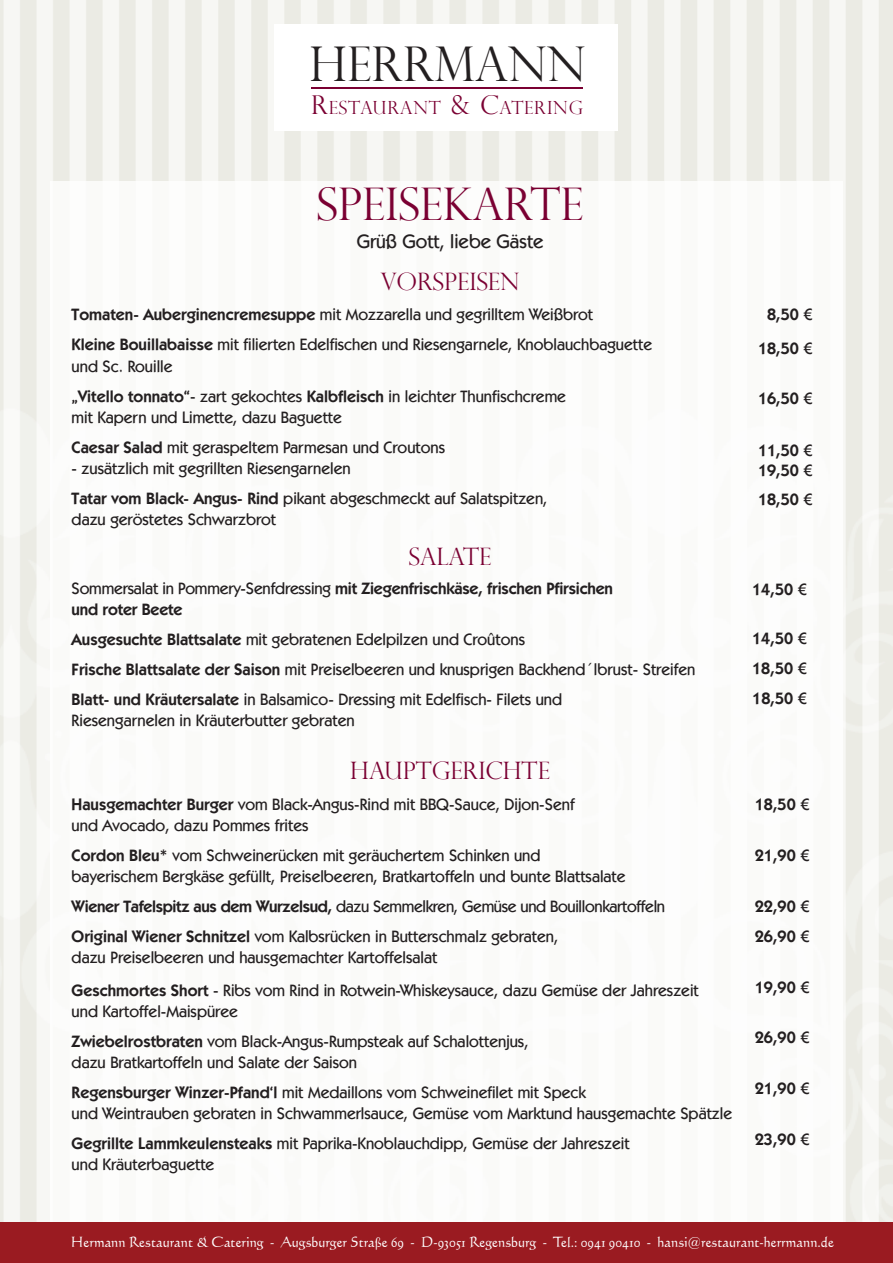
<style>
.page{position:relative;width:893px;height:1263px;background:#fff}
.page>*{position:absolute;margin:0;border:0;box-sizing:border-box;transform-origin:0 0}
.t1{font:300 47.85px "Perpetua Titling";color:#231f20}
.t2{font:300 45px "Perpetua Titling";color:#7a0032}
.t3{font:300 24px "Perpetua Titling";color:#7a0032}
.t4{font:500 19.5px "Kabel IT Cby BT";color:#231f20}
.t5{font:300 18.15px "Perpetua Titling";letter-spacing:.045em;color:#7a0032}
.t6{font:500 16.5px/30px "Kabel IT Cby BT";color:#231f20}
.t7{font:600 16.5px/30px "Kabel IT Cby BT";letter-spacing:-.01em;color:#231f20}
.t8{font:500 16.5px/30px "Kabel IT Cby BT";letter-spacing:-.02em;color:#231f20}
.t9{font:14.25px "Calligraphic 421 BT Roman B";color:#fff;scale:.94 1}
.s1{font-size:25.95px}
.s2{font-weight:600}
.s3{font-weight:500}
</style>
<div class="page">
<div style="left:0;top:0;width:893px;height:1222px;background:#f0f1ec"></div>
<img style="left:50px;top:181px;width:793px;height:1041px">
<div style="left:275px;top:24px;width:343px;height:107px;background:#fff"></div>
<hr style="left:311px;top:87px;width:272px;height:2px;background:#7a0032">
<div style="left:0;top:1222px;width:893px;height:41px;background:#9a1b21"></div>
<h1 class="t1" style="left:309px;top:35px;width:278px">HERRMANN</h1>
<p class="t5" style="left:311px;top:96px;width:273px"><span class="s1">R</span>ESTAURANT <span class="s1">&amp; C</span>ATERING</p>
<h2 class="t2" style="left:317px;top:177px;width:268px">SPEISEKARTE</h2>
<p class="t4" style="left:357px;top:230px;width:188px">Grüß Gott, liebe Gäste</p>
<h3 class="t3" style="left:380px;top:267px;width:141px">VORSPEISEN</h3>
<p class="t6" style="left:72px;top:299px;width:582px"><span class="s2">Tomaten- Auberginencremesuppe</span> mit Mozzarella und gegrilltem Weißbrot<br><span class="s2">Kleine Bouillabaisse</span> mit filierten Edelfischen und Riesengarnele, Knoblauchbaguette</p>
<p class="t6" style="left:72px;top:351px;width:496px">und Sc. Rouille<br><span class="s2">„Vitello tonnato“</span>- zart gekochtes <span class="s2">Kalbfleisch</span> in leichter Thunfischcreme</p>
<p class="t6" style="left:72px;top:402px;width:375px">mit Kapern und Limette, dazu Baguette<br><span class="s2">Caesar Salad</span> mit geraspeltem Parmesan und Croutons</p>
<p class="t6" style="left:72px;top:453px;width:477px">- zusätzlich mit gegrillten Riesengarnelen<br><span class="s2">Tatar vom Black- Angus- Rind</span> pikant abgeschmeckt auf Salatspitzen,</p>
<p class="t6" style="left:72px;top:504px;width:206px">dazu geröstetes Schwarzbrot</p>
<h3 class="t3" style="left:409px;top:542px;width:84px">SALATE</h3>
<p class="t7" style="left:72px;top:578px;width:543px;line-height:21px"><span class="s3">Sommersalat in Pommery-Senfdressing</span> mit Ziegenfrischkäse, frischen Pfirsichen und roter Beete</p>
<p class="t6" style="left:72px;top:624px;width:625px"><span class="s2">Ausgesuchte Blattsalate</span> mit gebratenen Edelpilzen und Croûtons<br><span class="s2">Frische Blattsalate der Saison</span> mit Preiselbeeren und knusprigen Backhend´lbrust- Streifen<br><span class="s2">Blatt- und Kräutersalate</span> in Balsamico- Dressing mit Edelfisch- Filets und</p>
<p class="t6" style="left:72px;top:705px;width:284px">Riesengarnelen in Kräuterbutter gebraten</p>
<h3 class="t3" style="left:350px;top:756px;width:201px">HAUPTGERICHTE</h3>
<p class="t6" style="left:72px;top:794px;width:504px;line-height:21px"><span class="s2">Hausgemachter Burger</span> vom Black-Angus-Rind mit BBQ-Sauce, Dijon-Senf und Avocado, dazu Pommes frites</p>
<p class="t6" style="left:72px;top:845px;width:555px;line-height:21px"><span class="s2">Cordon Bleu*</span> vom Schweinerücken mit geräuchertem Schinken und bayerischem Bergkäse gefüllt, Preiselbeeren, Bratkartoffeln und bunte Blattsalate</p>
<p class="t8" style="left:72px;top:891px;width:595px"><span class="s2">Wiener Tafelspitz aus dem Wurzelsud,</span> dazu Semmelkren, Gemüse und Bouillonkartoffeln<br><span class="s2">Original Wiener Schnitzel</span> vom Kalbsrücken in Butterschmalz gebraten,</p>
<p class="t6" style="left:72px;top:940px;width:629px;line-height:33.8px">dazu Preiselbeeren und hausgemachter Kartoffelsalat<br><span class="s2">Geschmortes Short</span> - Ribs vom Rind in Rotwein-Whiskeysauce, dazu Gemüse der Jahreszeit</p>
<p class="t6" style="left:72px;top:996px;width:459px">und Kartoffel-Maispüree<br><span class="s2">Zwiebelrostbraten</span> vom Black-Angus-Rumpsteak auf Schalottenjus,</p>
<p class="t6" style="left:72px;top:1047px;width:516px">dazu Bratkartoffeln und Salate der Saison<br><span class="s2">Regensburger Winzer-Pfand‘l</span> mit Medaillons vom Schweinefilet mit Speck</p>
<p class="t6" style="left:72px;top:1098px;width:662px">und Weintrauben gebraten in Schwammerlsauce, Gemüse vom Marktund hausgemachte Spätzle<br><span class="s2">Gegrillte Lammkeulensteaks</span> mit Paprika-Knoblauchdipp, Gemüse der Jahreszeit</p>
<p class="t6" style="left:72px;top:1149px;width:144px">und Kräuterbaguette</p>
<p class="t7" style="left:758px;top:297px;width:56px;line-height:34.2px;text-align:center">8,50 <span class="s3">€<br></span>18,50 <span class="s3">€</span></p>
<p class="t7" style="left:758px;top:383px;width:56px">16,50 <span class="s3">€</span></p>
<p class="t7" style="left:758px;top:440px;width:56px;line-height:19.5px">11,50 <span class="s3">€<br></span>19,50 <span class="s3">€</span></p>
<p class="t7" style="left:758px;top:484px;width:56px">18,50 <span class="s3">€</span></p>
<p class="t7" style="left:752px;top:573px;width:56px">14,50 <span class="s3">€</span></p>
<p class="t7" style="left:752px;top:623px;width:56px;text-align:justify">14,50 <span class="s3">€ </span>18,50 <span class="s3">€ </span>18,50 <span class="s3">€</span></p>
<p class="t7" style="left:755px;top:789px;width:56px">18,50 <span class="s3">€</span></p>
<p class="t7" style="left:755px;top:840px;width:56px">21,90 <span class="s3">€</span></p>
<p class="t7" style="left:755px;top:891px;width:56px">22,90 <span class="s3">€<br></span>26,90 <span class="s3">€</span></p>
<p class="t7" style="left:755px;top:972px;width:56px">19,90 <span class="s3">€</span></p>
<p class="t7" style="left:755px;top:1022px;width:56px">26,90 <span class="s3">€</span></p>
<p class="t7" style="left:755px;top:1073px;width:56px">21,90 <span class="s3">€</span></p>
<p class="t7" style="left:755px;top:1124px;width:56px">23,90 <span class="s3">€</span></p>
<p class="t9" style="left:71px;top:1232px;width:813px">Hermann Restaurant &amp; Catering - Augsburger Straße 69 - D-93051 Regensburg - Tel.: 0941 90410 - hansi@restaurant-herrmann.de</p>
</div>
